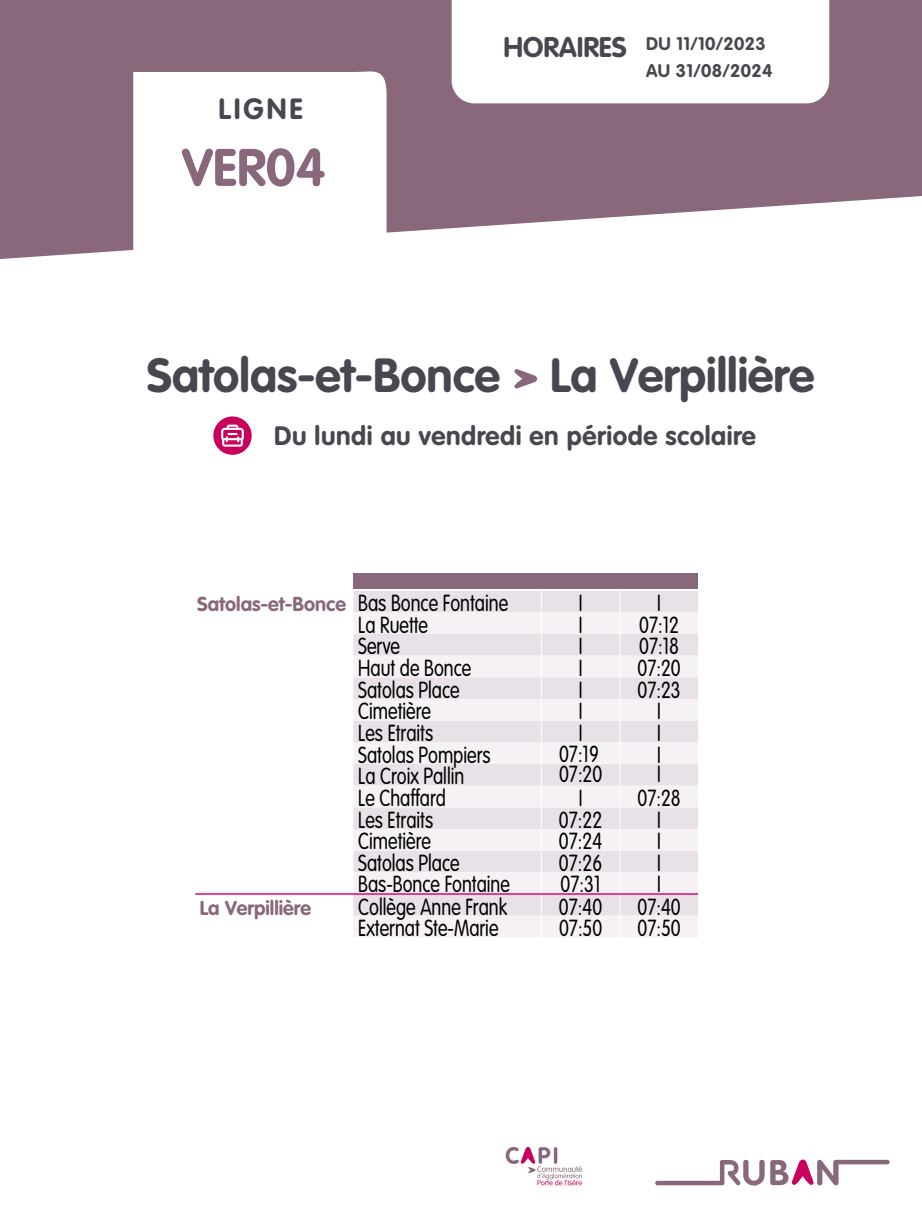
<style>
.page{position:relative;width:922px;height:1219px;background:#fff}
.page>*{position:absolute;margin:0;border:0;box-sizing:border-box;transform-origin:0 0}
.t1{font:700 52px "VAG Rounded Std";color:#89687c}
.t2{font:700 47.2px "VAG Rounded Std";color:#48464f}
.t3{font:700 28.8px "VAG Rounded Std";letter-spacing:.1em;color:#48464f}
.t4{font:700 26.2px "VAG Rounded Std";letter-spacing:.02em;color:#48464f}
.t5{font:300 23px/21.6px "VAG Rounded Std";color:#000;scale:.8 1}
.t6{font:700 19.8px "VAG Rounded Std";color:#89687c}
.t7{font:700 18px/27px "VAG Rounded Std";letter-spacing:.02em;color:#48464f}
.s1{font-size:28px}
.s2{font-weight:300;font-size:23px;color:#000}
</style>
<div class="page">
<svg style="left:0;top:0;width:922px;height:259px;fill:#89687c"></svg>
<svg style="left:133px;top:66px;width:254px;height:193px"></svg>
<svg style="left:452px;top:0;width:377px;height:103px"></svg>
<svg style="left:506px;top:1147px;width:76px;height:38px"></svg>
<svg style="left:655px;top:1160px;width:235px;height:25px"></svg>
<svg style="left:514px;top:369px;width:23px;height:19px"></svg>
<div style="left:213px;top:416px;width:39px;height:39px;background:#ca005d;border-radius:50%"></div>
<svg style="left:221px;top:425px;width:23px;height:22px"></svg>
<div style="left:353px;top:573px;width:345px;height:16px;background:#89687c"></div>
<div style="left:353px;top:591px;width:345px;height:21px;background:#e8e1e8"></div>
<svg style="left:353px;top:612px;width:345px;height:325px;fill:#f5f1f4"></svg>
<svg style="left:541px;top:591px;width:1px;height:346px"></svg>
<svg style="left:619px;top:591px;width:1px;height:346px"></svg>
<hr style="left:195px;top:893px;width:158px;height:2px;background:#e0006d">
<hr style="left:353px;top:893px;width:188px;height:2px;background:#e0006d">
<hr style="left:541px;top:893px;width:79px;height:2px;background:#e0006d">
<hr style="left:620px;top:893px;width:78px;height:2px;background:#e0006d">
<p class="t3" style="left:219px;top:92px;width:86px">LIGNE</p>
<h1 class="t1" style="left:182px;top:137px;width:145px">VER04</h1>
<p class="t7" style="left:646px;top:31px;width:128px;text-indent:-143px"><span class="s1">HORAIRES</span> DU 11/10/2023<br>AU 31/08/2024</p>
<h2 class="t2" style="left:147px;top:348px;width:669px">Satolas-et-Bonce La Verpillière</h2>
<p class="t4" style="left:274px;top:420px;width:483px">Du lundi au vendredi en période scolaire</p>
<p class="t6" style="left:197px;top:592px;width:312px">Satolas-et-Bonce <span class="s2">Bas Bonce Fontaine</span></p>
<p class="t5" style="left:579px;top:593px;width:6px">I</p>
<p class="t5" style="left:657px;top:593px;width:6px">I</p>
<p class="t5" style="left:358px;top:615px;width:89px">La Ruette</p>
<p class="t5" style="left:579px;top:615px;width:6px">I</p>
<p class="t5" style="left:639px;top:615px;width:51px">07:12</p>
<p class="t5" style="left:358px;top:636px;width:54px">Serve</p>
<p class="t5" style="left:579px;top:636px;width:6px">I</p>
<p class="t5" style="left:639px;top:636px;width:51px">07:18</p>
<p class="t5" style="left:358px;top:658px;width:143px">Haut de Bonce</p>
<p class="t5" style="left:579px;top:658px;width:6px">I</p>
<p class="t5" style="left:637px;top:658px;width:56px">07:20</p>
<p class="t5" style="left:358px;top:680px;width:128px">Satolas Place</p>
<p class="t5" style="left:579px;top:680px;width:6px">I</p>
<p class="t5" style="left:637px;top:680px;width:56px">07:23</p>
<p class="t5" style="left:358px;top:701px;width:93px">Cimetière</p>
<p class="t5" style="left:579px;top:701px;width:6px">I</p>
<p class="t5" style="left:657px;top:701px;width:6px">I</p>
<p class="t5" style="left:358px;top:723px;width:95px">Les Etraits</p>
<p class="t5" style="left:579px;top:723px;width:6px">I</p>
<p class="t5" style="left:657px;top:723px;width:6px">I</p>
<p class="t5" style="left:358px;top:745px;width:167px">Satolas Pompiers</p>
<p class="t5" style="left:559px;top:764px;width:56px">07:20</p>
<p class="t5" style="left:657px;top:764px;width:6px">I</p>
<p class="t5" style="left:559px;top:744px;width:51px">07:19</p>
<p class="t5" style="left:657px;top:745px;width:6px">I</p>
<p class="t5" style="left:358px;top:766px;width:134px">La Croix Pallin<br>Le Chaffard</p>
<p class="t5" style="left:579px;top:788px;width:6px">I</p>
<p class="t5" style="left:637px;top:788px;width:56px">07:28</p>
<p class="t5" style="left:358px;top:810px;width:95px">Les Etraits</p>
<p class="t5" style="left:559px;top:810px;width:56px">07:22</p>
<p class="t5" style="left:657px;top:810px;width:6px">I</p>
<p class="t5" style="left:358px;top:831px;width:93px">Cimetière</p>
<p class="t5" style="left:559px;top:831px;width:56px">07:24</p>
<p class="t5" style="left:657px;top:831px;width:6px">I</p>
<p class="t5" style="left:358px;top:853px;width:128px">Satolas Place</p>
<p class="t5" style="left:559px;top:853px;width:56px">07:26</p>
<p class="t5" style="left:657px;top:853px;width:6px">I</p>
<p class="t5" style="left:358px;top:874px;width:191px">Bas-Bonce Fontaine</p>
<p class="t5" style="left:561px;top:874px;width:51px">07:31</p>
<p class="t5" style="left:657px;top:874px;width:6px">I</p>
<p class="t6" style="left:200px;top:896px;width:113px">La Verpillière</p>
<p class="t5" style="left:358px;top:897px;width:188px">Collège Anne Frank</p>
<p class="t5" style="left:559px;top:897px;width:56px">07:40</p>
<p class="t5" style="left:637px;top:897px;width:56px">07:40</p>
<p class="t5" style="left:358px;top:918px;width:177px">Externat Ste-Marie</p>
<p class="t5" style="left:559px;top:918px;width:56px">07:50</p>
<p class="t5" style="left:637px;top:918px;width:56px">07:50</p>
</div>
